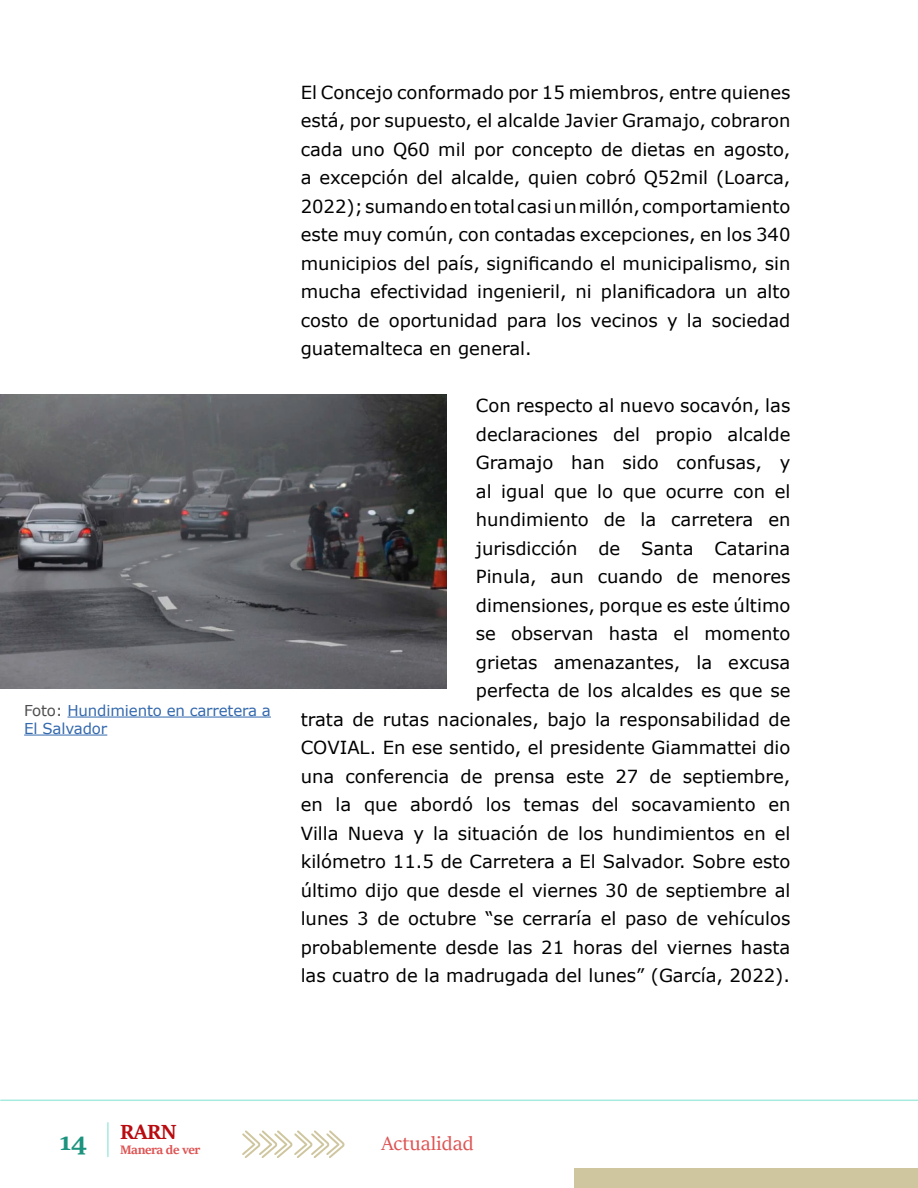
<style>
.page{position:relative;width:918px;height:1188px;background:#fff}
.page>*{position:absolute;margin:0;border:0;box-sizing:border-box;transform-origin:0 0}
.t1{font:700 28.5px "Sitka Heading";color:#1b937e}
.t2{font:700 22.5px "Sitka Heading";color:#b90b10}
.t3{font:21px "Sitka Heading";color:#de5454}
.t4{font:18px/28.5px "Verdana";color:#000;text-align:justify}
.t5{font:15px/18px "Verdana";letter-spacing:-.01em;color:#3469ae}
.t6{font:700 13.5px "Sitka Heading";letter-spacing:-.03em;color:#de5454}
.s1{color:#4f4e50}
</style>
<div class="page">
<div style="left:574px;top:1168px;width:344px;height:20px;background:#cfc69f"></div>
<svg style="left:242px;top:1130px;width:103px;height:28px"></svg>
<hr style="left:1px;top:1100px;width:917px;height:1px;background:#a6eae0">
<hr style="left:107px;top:1123px;width:2px;height:34px;background:#a6eae0">
<hr style="left:68px;top:717px;width:203px;height:1px;background:#3469ae">
<hr style="left:24px;top:735px;width:83px;height:1px;background:#3469ae">
<img style="left:0;top:394px;width:446px;height:294px">
<p class="t5" style="left:24px;top:701px;width:248px"><span class="s1">Foto:</span> Hundimiento en carretera a<br>El Salvador</p>
<p class="t4" style="left:301px;top:78px;width:491px">El Concejo conformado por 15 miembros, entre quienes está, por supuesto, el alcalde Javier Gramajo, cobraron cada uno Q60 mil por concepto de dietas en agosto, a excepción del alcalde, quien cobró Q52mil (Loarca, 2022); sumando en total casi un millón, comportamiento este muy común, con contadas excepciones, en los 340 municipios del país, significando el municipalismo, sin mucha efectividad ingenieril, ni planificadora un alto costo de oportunidad para los vecinos y la sociedad guatemalteca en general.</p>
<p class="t4" style="left:301px;top:391px;width:491px;text-align:right">Con respecto al nuevo socavón, las<br>declaraciones del propio alcalde<br>Gramajo han sido confusas, y<br>al igual que lo que ocurre con el<br>hundimiento de la carretera en<br>jurisdicción de Santa Catarina<br>Pinula, aun cuando de menores<br>dimensiones, porque es este último<br>se observan hasta el momento<br>grietas amenazantes, la excusa<br>perfecta de los alcaldes es que se<br>trata de rutas nacionales, bajo la responsabilidad de COVIAL. En ese sentido, el presidente Giammattei dio una conferencia de prensa este 27 de septiembre, en la que abordó los temas del socavamiento en Villa Nueva y la situación de los hundimientos en el kilómetro 11.5 de Carretera a El Salvador. Sobre esto último dijo que desde el viernes 30 de septiembre al lunes 3 de octubre “se cerraría el paso de vehículos probablemente desde las 21 horas del viernes hasta las cuatro de la madrugada del lunes” (García, 2022).</p>
<p class="t2" style="left:120px;top:1115px;width:58px">RARN</p>
<h1 class="t1" style="left:60px;top:1120px;width:29px">14</h1>
<p class="t3" style="left:381px;top:1128px;width:94px">Actualidad</p>
<p class="t6" style="left:120px;top:1139px;width:82px">Manera de ver</p>
</div>
